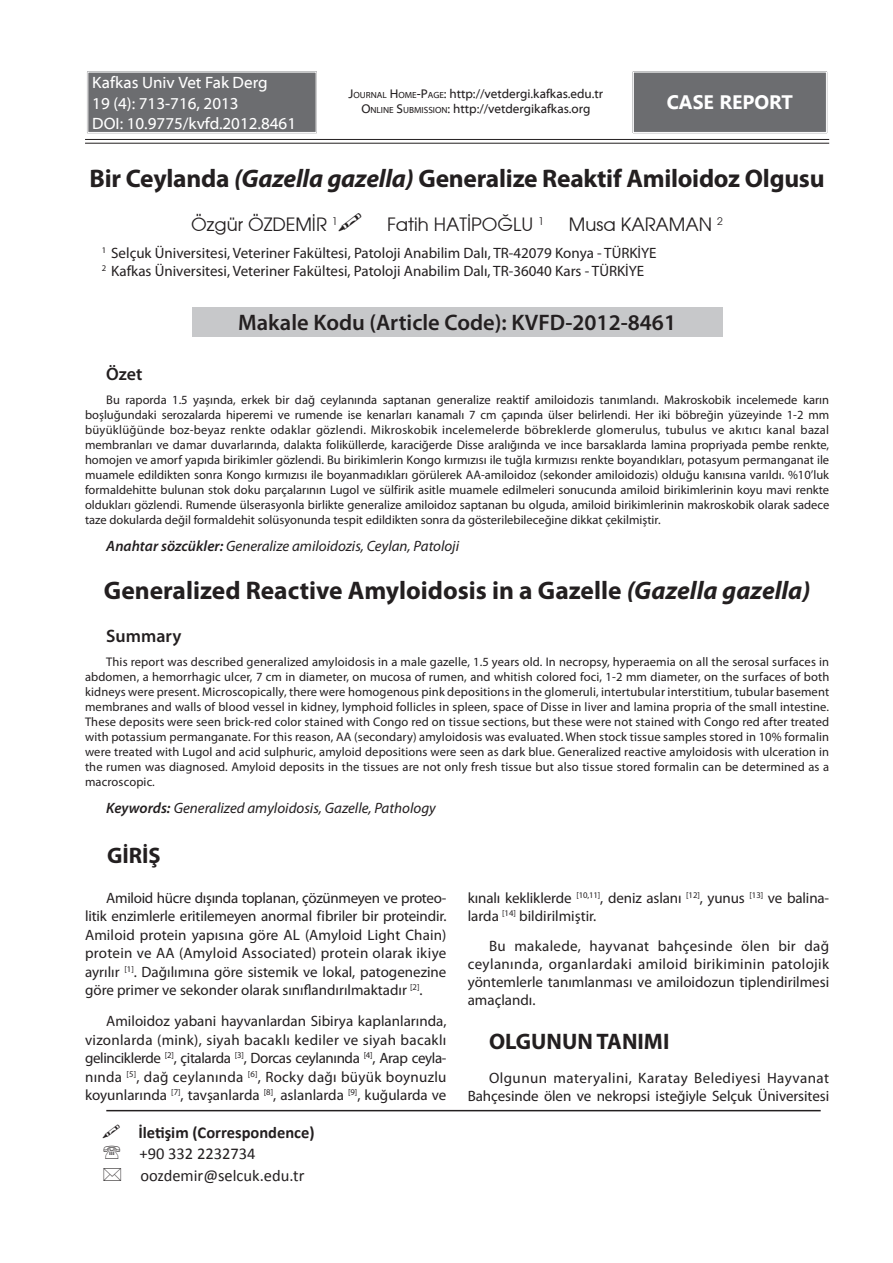
<style>
.page{position:relative;width:893px;height:1263px;background:#fff}
.page>*{position:absolute;margin:0;border:0;box-sizing:border-box;transform-origin:0 0}
.ORIJINAL_BASLIK{font:700 25.5px "Myriad Pro";letter-spacing:-.01em;color:#231f20}
.t1{font:600 22.5px "Myriad Pro";color:#231f20}
.ANA_BASLIK{font:700 22.5px "Myriad Pro";color:#231f20}
.t2{font:700 19.5px "Segoe UI";color:#fff}
.t3{font:18px "TR Avalon Plain";color:#231f20}
.t4{font:600 18px "Myriad Pro";color:#231f20}
.t5{font:16.5px "Myriad Web Pro";color:#fff}
.t6{font:16.5px "Calibri";color:#231f20}
.t7{font:700 16.5px "Calibri";color:#231f20}
.METIN{font:15px/18.5px "Myriad Pro";color:#231f20;text-align:justify}
.t8{font:italic 15px "Myriad Pro";color:#231f20}
.t9{font:12.75px "Myriad Web Pro";color:#231f20}
.SUMMARY_PARAGRAF{font:12.6px/15px "Myriad Pro";letter-spacing:.005em;color:#231f20;text-align:justify}
.t10{font:8.7px "Myriad Pro";color:#231f20}
.s1{font-style:inherit}
.s2{font-size:8.85px}
.s3{font-style:italic}
.s4{font-weight:600}
</style>
<div class="page">
<div style="left:192px;top:307px;width:530px;height:30px;background:#c7c8ca"></div>
<hr style="left:106px;top:1110px;width:715px;height:1px;background:#231f20">
<div style="left:635px;top:74px;width:190px;height:57px;background:#6c6d70"></div>
<div style="left:632px;top:70px;width:196px;height:64px;border:1px solid #fff"></div>
<div style="left:633px;top:72px;width:194px;height:61px;border:1px solid #fff"></div>
<hr style="left:85px;top:139px;width:744px;height:1px;background:#231f20">
<hr style="left:85px;top:143px;width:744px;height:1px;background:#231f20">
<div style="left:90px;top:74px;width:224px;height:57px;background:#6c6d70"></div>
<div style="left:86px;top:70px;width:232px;height:64px;border:1px solid #fff"></div>
<div style="left:88px;top:72px;width:228px;height:61px;border:1px solid #fff"></div>
<p class="t5" style="left:92px;top:73px;width:177px">Kafkas Univ Vet Fak Derg</p>
<p class="t5" style="left:92px;top:95px;width:148px">19 (4): 713-716, 2013</p>
<p class="t5" style="left:92px;top:115px;width:205px">DOI: 10.9775/kvfd.2012.8461</p>
<p class="t9" style="left:349px;top:87px;width:256px"><span class="s1">J</span><span class="s2">OURNAL</span> <span class="s1">H</span><span class="s2">OME</span><span class="s1">-P</span><span class="s2">AGE</span><span class="s1">:</span> http://vetdergi.kafkas.edu.tr</p>
<p class="t9" style="left:361px;top:102px;width:231px"><span class="s1">O</span><span class="s2">NLINE</span> <span class="s1">S</span><span class="s2">UBMISSION</span><span class="s1">:</span> http://vetdergikafkas.org</p>
<p class="t2" style="left:667px;top:89px;width:128px">CASE REPORT</p>
<p class="ORIJINAL_BASLIK" style="left:90px;top:162px;width:736px">Bir Ceylanda <span class="s3">(Gazella gazella)</span> Generalize Reaktif Amiloidoz Olgusu</p>
<p class="t3" style="left:191px;top:213px;width:148px">Özgür ÖZDEMİR <sup>1</sup></p>
<p class="t3" style="left:387px;top:213px;width:158px">Fatih HATİPOĞLU <sup>1</sup></p>
<p class="t3" style="left:569px;top:213px;width:155px">Musa KARAMAN <sup>2</sup></p>
<p class="t10" style="left:102px;top:244px;width:6px">1</p>
<p class="t10" style="left:102px;top:262px;width:6px">2</p>
<p class="METIN" style="left:111px;top:243px;width:547px">Selçuk Üniversitesi, Veteriner Fakültesi, Patoloji Anabilim Dalı, TR-42079 Konya - TÜRKİYE</p>
<p class="METIN" style="left:111px;top:261px;width:534px">Kafkas Üniversitesi, Veteriner Fakültesi, Patoloji Anabilim Dalı, TR-36040 Kars - TÜRKİYE</p>
<p class="t1" style="left:238px;top:308px;width:439px">Makale Kodu (Article Code): KVFD-2012-8461</p>
<p class="t4" style="left:106px;top:363px;width:38px">Özet</p>
<p class="SUMMARY_PARAGRAF" style="left:85px;top:392px;width:746px;text-indent:21px">Bu raporda 1.5 yaşında, erkek bir dağ ceylanında saptanan generalize reaktif amiloidozis tanımlandı. Makroskobik incelemede karın boşluğundaki serozalarda hiperemi ve rumende ise kenarları kanamalı 7 cm çapında ülser belirlendi. Her iki böbreğin yüzeyinde 1-2 mm büyüklüğünde boz-beyaz renkte odaklar gözlendi. Mikroskobik incelemelerde böbreklerde glomerulus, tubulus ve akıtıcı kanal bazal membranları ve damar duvarlarında, dalakta foliküllerde, karaciğerde Disse aralığında ve ince barsaklarda lamina propriyada pembe renkte, homojen ve amorf yapıda birikimler gözlendi. Bu birikimlerin Kongo kırmızısı ile tuğla kırmızısı renkte boyandıkları, potasyum permanganat ile muamele edildikten sonra Kongo kırmızısı ile boyanmadıkları görülerek AA-amiloidoz (sekonder amiloidozis) olduğu kanısına varıldı. %10’luk formaldehitte bulunan stok doku parçalarının Lugol ve sülfirik asitle muamele edilmeleri sonucunda amiloid birikimlerinin koyu mavi renkte oldukları gözlendi. Rumende ülserasyonla birlikte generalize amiloidoz saptanan bu olguda, amiloid birikimlerinin makroskobik olarak sadece taze dokularda değil formaldehit solüsyonunda tespit edildikten sonra da gösterilebileceğine dikkat çekilmiştir.</p>
<p class="t8" style="left:106px;top:536px;width:354px"><span class="s4">Anahtar sözcükler:</span> Generalize amiloidozis, Ceylan, Patoloji</p>
<p class="ORIJINAL_BASLIK" style="left:104px;top:574px;width:708px">Generalized Reactive Amyloidosis in a Gazelle <span class="s3">(Gazella gazella)</span></p>
<p class="t4" style="left:106px;top:625px;width:77px">Summary</p>
<p class="SUMMARY_PARAGRAF" style="left:85px;top:654px;width:746px;text-indent:21px">This report was described generalized amyloidosis in a male gazelle, 1.5 years old. In necropsy, hyperaemia on all the serosal surfaces in abdomen, a hemorrhagic ulcer, 7 cm in diameter, on mucosa of rumen, and whitish colored foci, 1-2 mm diameter, on the surfaces of both kidneys were present. Microscopically, there were homogenous pink depositions in the glomeruli, intertubular interstitium, tubular basement membranes and walls of blood vessel in kidney, lymphoid follicles in spleen, space of Disse in liver and lamina propria of the small intestine.<br>These deposits were seen brick-red color stained with Congo red on tissue sections, but these were not stained with Congo red after treated with potassium permanganate. For this reason, AA (secondary) amyloidosis was evaluated. When stock tissue samples stored in 10% formalin were treated with Lugol and acid sulphuric, amyloid depositions were seen as dark blue. Generalized reactive amyloidosis with ulceration in the rumen was diagnosed. Amyloid deposits in the tissues are not only fresh tissue but also tissue stored formalin can be determined as a macroscopic.</p>
<p class="t8" style="left:106px;top:798px;width:331px"><span class="s4">Keywords:</span> Generalized amyloidosis, Gazelle, Pathology</p>
<p class="ANA_BASLIK" style="left:107px;top:841px;width:55px">GİRİŞ</p>
<p class="METIN" style="left:85px;top:888px;width:363px;text-indent:21px">Amiloid hücre dışında toplanan, çözünmeyen ve proteo&shy;litik enzimlerle eritilemeyen anormal fibriler bir proteindir.<br>Amiloid protein yapısına göre AL (Amyloid Light Chain) protein ve AA (Amyloid Associated) protein olarak ikiye ayrılır <sup>[1]</sup>. Dağılımına göre sistemik ve lokal, patogenezine göre primer ve sekonder olarak sınıflandırılmaktadır <sup>[2]</sup>.</p>
<p class="METIN" style="left:85px;top:1012px;width:363px;text-indent:21px">Amiloidoz yabani hayvanlardan Sibirya kaplanlarında, vizonlarda (mink), siyah bacaklı kediler ve siyah bacaklı gelinciklerde <sup>[2]</sup>, çitalarda <sup>[3]</sup>, Dorcas ceylanında <sup>[4]</sup>, Arap ceyla&shy;nında <sup>[5]</sup>, dağ ceylanında <sup>[6]</sup>, Rocky dağı büyük boynuzlu koyunlarında <sup>[7]</sup>, tavşanlarda <sup>[8]</sup>, aslanlarda <sup>[9]</sup>, kuğularda ve</p>
<p class="t7" style="left:138px;top:1122px;width:178px">İletişim (Correspondence)</p>
<p class="t6" style="left:140px;top:1144px;width:118px">+90 332 2232734</p>
<p class="t6" style="left:140px;top:1165px;width:166px">oozdemir@selcuk.edu.tr</p>
<p class="METIN" style="left:468px;top:889px;width:363px;line-height:17.9px">kınalı kekliklerde <sup>[10,11]</sup>, deniz aslanı <sup>[12]</sup>, yunus <sup>[13]</sup> ve balina&shy;larda <sup>[14]</sup> bildirilmiştir.</p>
<p class="METIN" style="left:468px;top:937px;width:363px;line-height:18px;text-indent:21px">Bu makalede, hayvanat bahçesinde ölen bir dağ ceylanında, organlardaki amiloid birikiminin patolojik yöntemlerle tanımlanması ve amiloidozun tiplendirilmesi amaçlandı.</p>
<p class="ANA_BASLIK" style="left:489px;top:1026px;width:182px">OLGUNUN TANIMI</p>
<p class="METIN" style="left:468px;top:1068px;width:363px;line-height:18px;text-align:right">Olgunun materyalini, Karatay Belediyesi Hayvanat<br>Bahçesinde ölen ve nekropsi isteğiyle Selçuk Üniversitesi</p>
</div>
